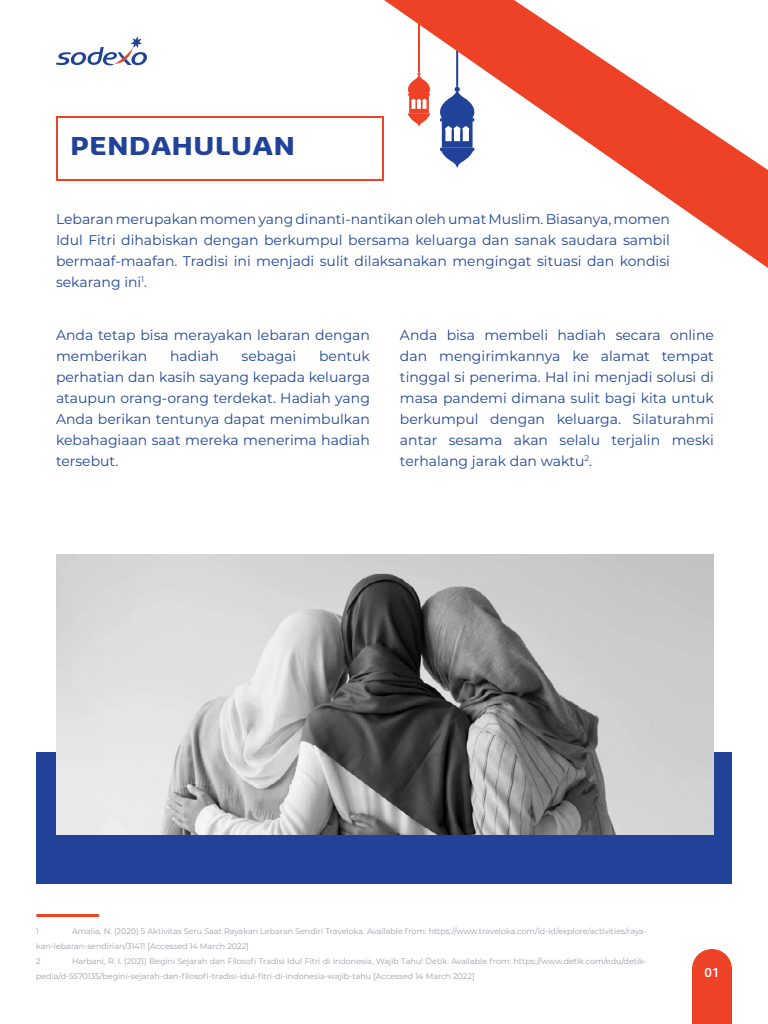
<style>
.page{position:relative;width:768px;height:1024px;background:#fff}
.page>*{position:absolute;margin:0;border:0;box-sizing:border-box;transform-origin:0 0}
.t1{font:700 24px "Sansa Pro";color:#214299;scale:1.18 1}
.t2{font:14px/21px "Montserrat";color:#204697;text-align:justify}
.t3{font:600 12px "Sansa Pro";color:#fff}
.t4{font:8px/15px "Montserrat";color:#999ea6}
</style>
<div class="page">
<hr style="left:37px;top:914px;width:61px;height:3px;background:#ed4226">
<svg style="left:384px;top:0;width:384px;height:268px"></svg>
<div style="left:56px;top:116px;width:328px;height:65px;border:2px solid #ed4226"></div>
<div style="left:36px;top:752px;width:696px;height:132px;background:#214299"></div>
<img style="left:56px;top:554px;width:658px;height:281px">
<svg style="left:56px;top:36px;width:91px;height:30px"></svg>
<div style="left:692px;top:949px;width:40px;height:75px;background:#ed4226"></div>
<h1 class="t1" style="left:70px;top:130px;width:192px">PENDAHULUAN</h1>
<p class="t2" style="left:56px;top:208px;width:615px">Lebaran merupakan momen yang dinanti-nantikan oleh umat Muslim. Biasanya, momen Idul Fitri dihabiskan dengan berkumpul bersama keluarga dan sanak saudara sambil bermaaf-maafan. Tradisi ini menjadi sulit dilaksanakan mengingat situasi dan kondisi sekarang ini<sup>1</sup>.</p>
<p class="t2" style="left:56px;top:324px;width:316px">Anda tetap bisa merayakan lebaran dengan memberikan</p>
<p class="t2" style="left:400px;top:324px;width:316px">Anda bisa membeli hadiah secara online dan mengirimkannya ke alamat tempat tinggal si penerima. Hal ini menjadi solusi di masa pandemi dimana sulit bagi kita untuk berkumpul dengan keluarga. Silaturahmi antar sesama akan selalu terjalin meski terhalang jarak dan waktu<sup>2</sup>.</p>
<p class="t2" style="left:56px;top:345px;width:316px;text-indent:263px">bentuk perhatian dan kasih sayang kepada keluarga ataupun orang-orang terdekat. Hadiah yang Anda berikan tentunya dapat menimbulkan kebahagiaan saat mereka menerima hadiah tersebut.</p>
<p class="t2" style="left:170px;top:345px;width:50px">hadiah</p>
<p class="t2" style="left:242px;top:345px;width:56px">sebagai</p>
<p class="t4" style="left:36px;top:923px;width:4px">1</p>
<p class="t4" style="left:36px;top:923px;width:613px;text-indent:36px">Amalia, N. (2020) 5 Aktivitas Seru Saat Rayakan Lebaran Sendiri Traveloka. Available from: https://www.traveloka.com/id-id/explore/activities/raya&shy;kan-lebaran-sendirian/31411 [Accessed 14 March 2022]<br>2</p>
<p class="t4" style="left:36px;top:953px;width:612px;text-indent:36px">Harbani, R. I. (2021) Begini Sejarah dan Filosofi Tradisi Idul Fitri di Indonesia, Wajib Tahu! Detik. Available from: https://www.detik.com/edu/detik&shy;pedia/d-5570135/begini-sejarah-dan-filosofi-tradisi-idul-fitri-di-indonesia-wajib-tahu [Accessed 14 March 2022]</p>
<p class="t3" style="left:704px;top:964px;width:16px">01</p>
</div>
